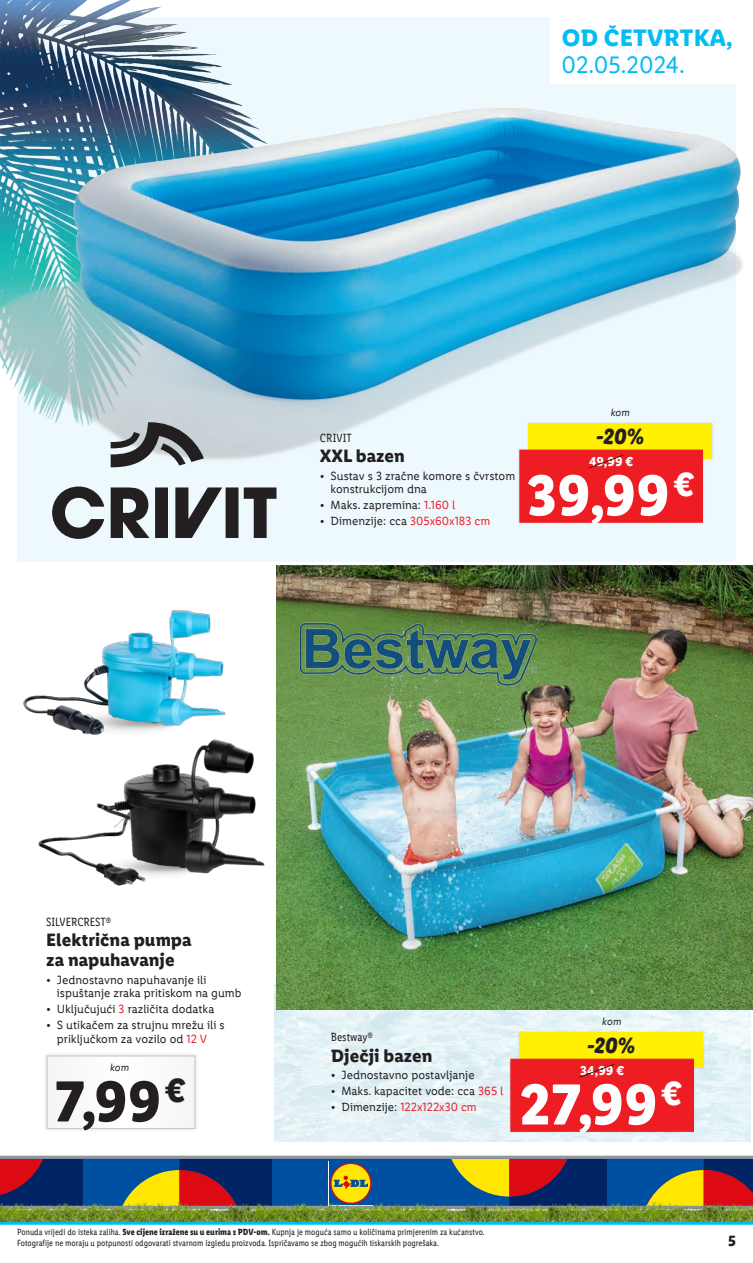
<style>
.page{position:relative;width:753px;height:1263px;background:#fff}
.page>*{position:absolute;margin:0;border:0;box-sizing:border-box;transform-origin:0 0}
.t1{font:700 58.05px "Lidl Font Pro";color:#fff}
.t2{font:700 58.05px "Lidl Font Pro";color:#231f20}
.t3{font:700 24px/27px "Lidl Font Pro";letter-spacing:.01em;color:#01bdf2}
.Rabatt_-_Highlight{font:22.05px "Lidl Font Script Pro";color:#231f20}
.Naslov{font:700 18px/20.2px "Lidl Font Pro";color:#231f20}
.t4{font:700 15px "Lidl Font Pro";color:#231f20}
.Streichpreis_-_Highl{font:700 13.05px "Lidl Font Pro";letter-spacing:.005em;color:#fff}
.t5{font:12px/13.5px "Lidl Font Pro";color:#231f20}
.Marka{font:12px "Lidl Font Cond Pro";color:#231f20}
.t6{font:12px "Lidl Font Pro";color:#ee1d23}
.Informationsebene{font:italic 10.5px "Lidl Font Pro";letter-spacing:-.005em;color:#231f20}
.t7{font:9px/10.8px "Lidl Font Cond Pro";color:#231f20}
.s1{font-weight:400}
.s2{color:#ee1d23}
.s3{color:#231f20}
.s4{font-weight:700}
</style>
<div class="page">
<hr style="left:0;top:1222px;width:753px;height:3px;background:#01bdf2">
<div style="left:517px;top:1030px;width:188px;height:40px;background:#231f20;opacity:.15"></div>
<div style="left:519px;top:1032px;width:183px;height:36px;background:#fff101"></div>
<div style="left:508px;top:1057px;width:187px;height:76px;background:#dbe7eb"></div>
<div style="left:510px;top:1058px;width:184px;height:74px;background:#ee1d23"></div>
<img style="left:276px;top:566px;width:477px;height:444px">
<img style="left:300px;top:614px;width:237px;height:79px">
<svg style="left:276px;top:1156px;width:477px;height:35px;background:#565f68"></svg>
<img style="left:307px;top:1191px;width:446px;height:31px">
<img style="left:276px;top:1191px;width:31px;height:31px">
<div style="left:17px;top:17px;width:719px;height:544px;background:#eef9fd"></div>
<img style="left:276px;top:17px;width:467px;height:482px">
<div style="left:526px;top:421px;width:188px;height:40px;background:#231f20;opacity:.15"></div>
<div style="left:528px;top:423px;width:183px;height:36px;background:#fff101"></div>
<div style="left:517px;top:448px;width:187px;height:76px;background:#e2edf0"></div>
<div style="left:519px;top:449px;width:184px;height:74px;background:#ee1d23"></div>
<img style="left:0;top:0;width:276px;height:1222px">
<div style="left:551px;top:17px;width:202px;height:67px;background:#fff"></div>
<p class="t3" style="left:561px;top:24px;width:173px">OD ČETVRTKA,<br><span class="s1">02.05.2024.</span></p>
<p class="Marka" style="left:320px;top:430px;width:33px">CRIVIT</p>
<p class="Naslov" style="left:320px;top:445px;width:86px">XXL bazen</p>
<p class="t5" style="left:330px;top:469px;width:186px;text-indent:-11px">• Sustav s 3 zračne komore s čvrstom konstrukcijom dna</p>
<p class="t5" style="left:320px;top:498px;width:137px">• Maks. zapremina: <span class="s2">1.160 l</span></p>
<p class="t5" style="left:320px;top:514px;width:172px">• Dimenzije: cca <span class="s2">305x60x183 cm</span></p>
<p class="Informationsebene" style="left:611px;top:406px;width:21px">kom</p>
<h3 class="Rabatt_-_Highlight" style="left:596px;top:423px;width:50px">-20%</h3>
<h1 class="t1" style="left:526px;top:460px;width:170px">39,99<sup>€</sup></h1>
<p class="Streichpreis_-_Highl" style="left:589px;top:453px;width:46px">49,99 €</p>
<p class="Marka" style="left:46px;top:914px;width:66px">SILVERCREST®</p>
<h3 class="Naslov" style="left:46px;top:929px;width:147px">Električna pumpa za napuhavanje</h3>
<p class="t5" style="left:57px;top:973px;width:186px;text-indent:-11px">• Jednostavno napuhavanje ili ispuštanje zraka pritiskom na gumb</p>
<p class="t5" style="left:46px;top:1003px;width:169px">• Uključujući <span class="s2">3</span> različita dodatka</p>
<p class="t5" style="left:46px;top:1019px;width:180px;text-align:center">• S utikačem za strujnu mrežu ili s priključkom za vozilo od <span class="s2">12 V</span></p>
<p class="Informationsebene" style="left:110px;top:1061px;width:21px">kom</p>
<p class="t2" style="left:55px;top:1066px;width:134px">7,99<sup>€</sup></p>
<p class="Marka" style="left:331px;top:1030px;width:43px">Bestway®</p>
<p class="Naslov" style="left:331px;top:1045px;width:103px">Dječji bazen</p>
<p class="t5" style="left:331px;top:1069px;width:145px">• Jednostavno postavljanje</p>
<p class="t5" style="left:331px;top:1085px;width:174px">• Maks. kapacitet vode: cca <span class="s2">365 l</span></p>
<p class="t6" style="left:331px;top:1101px;width:147px"><span class="s3">• Dimenzije:</span> 122x122x30 cm</p>
<p class="Informationsebene" style="left:602px;top:1015px;width:21px">kom</p>
<p class="Rabatt_-_Highlight" style="left:587px;top:1032px;width:50px">-20%</p>
<p class="t1" style="left:519px;top:1069px;width:165px">27,99<sup>€</sup></p>
<p class="Streichpreis_-_Highl" style="left:580px;top:1062px;width:46px">34,99 €</p>
<p class="t7" style="left:17px;top:1226px;width:469px">Ponuda vrijedi do isteka zaliha. <span class="s4">Sve cijene izražene su u eurima s PDV-om.</span> Kupnja je moguća samo u količinama primjerenim za kućanstvo.<br>Fotografije ne moraju u potpunosti odgovarati stvarnom izgledu proizvoda. Ispričavamo se zbog mogućih tiskarskih pogrešaka.</p>
<p class="t4" style="left:728px;top:1231px;width:9px">5</p>
</div>
